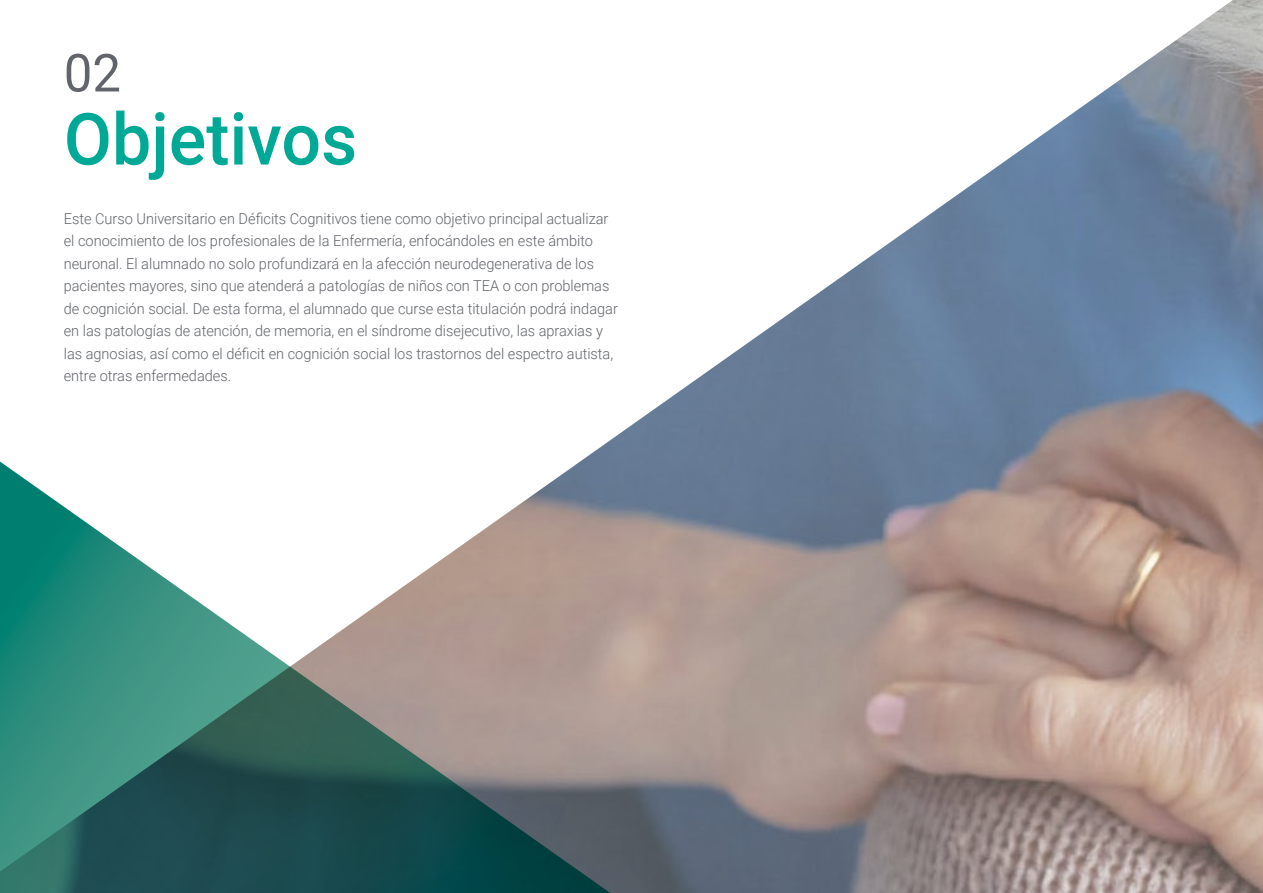
<style>
.page{position:relative;width:1263px;height:893px;background:#fff}
.page>*{position:absolute;margin:0;border:0;box-sizing:border-box;transform-origin:0 0}
.t1{font:500 72px "Roboto";color:#00a996}
.t2{font:52.5px "Roboto";color:#61646a}
.t3{font:300 15px/22.5px "Roboto";color:#61646a}
</style>
<div class="page">
<img style="left:602px;top:0;width:661px;height:893px">
<svg style="left:0;top:446px;width:640px;height:447px"></svg>
<h2 class="t2" style="left:64px;top:36px;width:59px">02</h2>
<h1 class="t1" style="left:64px;top:89px;width:295px">Objetivos</h1>
<p class="t3" style="left:64px;top:207px;width:556px">Este Curso Universitario en Déficits Cognitivos tiene como objetivo principal actualizar el conocimiento de los profesionales de la Enfermería, enfocándoles en este ámbito neuronal. El alumnado no solo profundizará en la afección neurodegenerativa de los pacientes mayores, sino que atenderá a patologías de niños con TEA o con problemas de cognición social. De esta forma, el alumnado que curse esta titulación podrá indagar en las patologías de atención, de memoria, en el síndrome disejecutivo, las apraxias y las agnosias, así como el déficit en cognición social los trastornos del espectro autista, entre otras enfermedades.</p>
</div>
